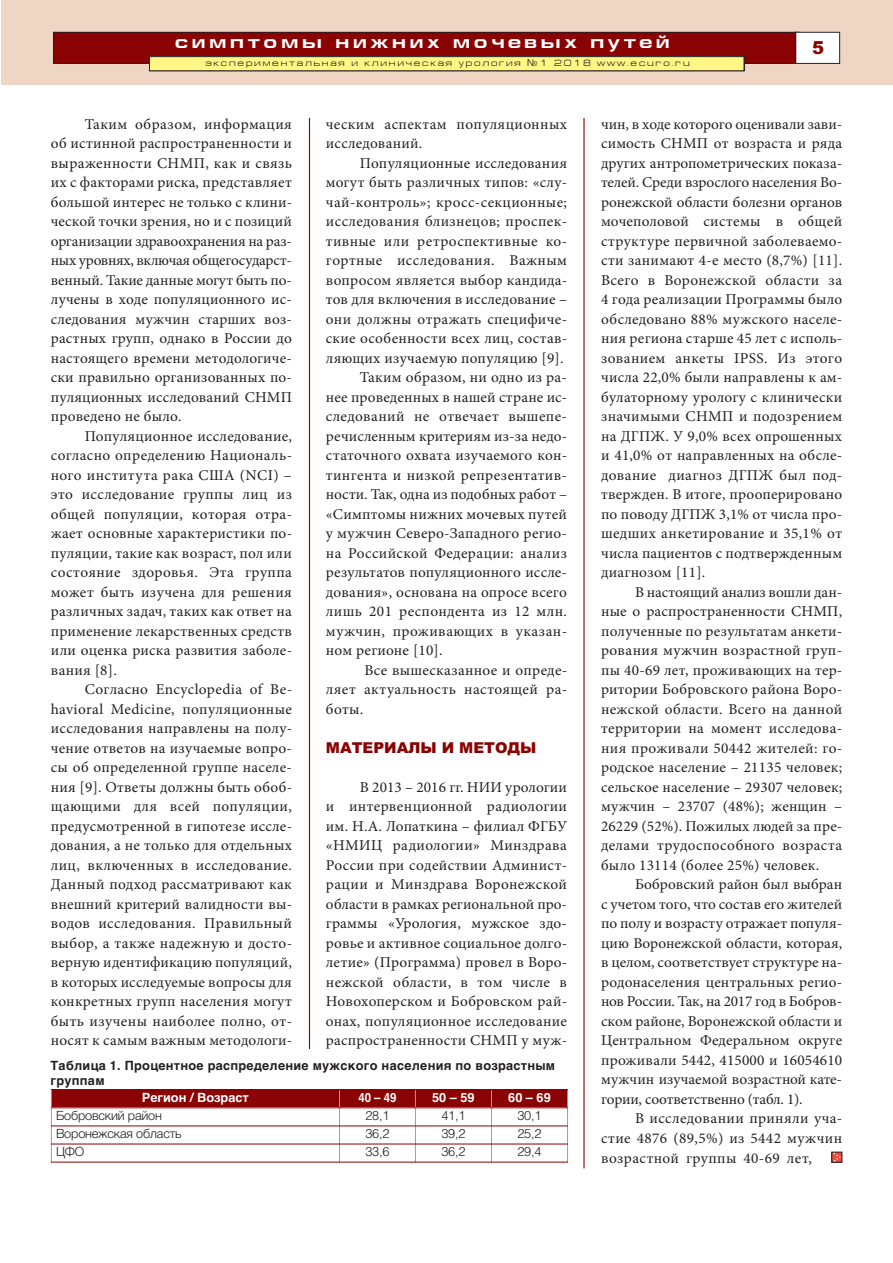
<style>
.page{position:relative;width:893px;height:1263px;background:#fff}
.page>*{position:absolute;margin:0;border:0;box-sizing:border-box;transform-origin:0 0}
.t1{font:700 18px "Europe Ext";letter-spacing:.2em;color:#fff}
.t2{font:900 18px "Arial";color:#8b0202}
.t3{font:15px/19.5px "Minion Pro";letter-spacing:.02em;color:#231f20;text-align:justify}
.t4{font:15px "Minion Pro";color:#231f20}
.t5{font:900 15px "Arial";color:#8b0202}
.t6{font:300 12.75px "Helvetica";letter-spacing:-.015em;color:#231f20}
.t7{font:700 12.75px/15px "Helvetica";letter-spacing:.02em;color:#231f20}
.t8{font:700 12.75px "Helvetica";color:#fff}
.t9{font:700 12.75px "Helvetica";color:#fff;scale:.9 1}
.t10{font:9px "Europe Ext Normal";letter-spacing:.2em;color:#231f20}
.s1{font-family:"Europe"}
</style>
<div class="page">
<div style="left:1px;top:0;width:892px;height:85px;background:#eed5c4"></div>
<div style="left:54px;top:32px;width:745px;height:31px;background:#8b0202"></div>
<div style="left:53px;top:32px;width:746px;height:32px;border:1px solid #231f20"></div>
<div style="left:796px;top:32px;width:44px;height:31px;background:#fff"></div>
<div style="left:795px;top:32px;width:45px;height:32px;border:1px solid #231f20"></div>
<div style="left:149px;top:57px;width:595px;height:14px;background:#fff685"></div>
<div style="left:149px;top:56px;width:595px;height:15px;border:1px solid #231f20"></div>
<hr style="left:309px;top:118px;width:1px;height:931px;background:#8b0202">
<hr style="left:583px;top:118px;width:2px;height:1050px;background:#8b0202">
<div style="left:831px;top:1152px;width:11px;height:10px;border:1px solid #231f20"></div>
<svg style="left:832px;top:1151px;width:10px;height:11px"></svg>
<div style="left:51px;top:1089px;width:288px;height:19px;background:#8b0202"></div>
<div style="left:339px;top:1089px;width:76px;height:19px;background:#8b0202"></div>
<div style="left:415px;top:1089px;width:76px;height:19px;background:#8b0202"></div>
<div style="left:491px;top:1089px;width:77px;height:19px;background:#8b0202"></div>
<hr style="left:51px;top:1089px;width:1px;height:73px;background:#cd8d78">
<hr style="left:339px;top:1089px;width:1px;height:73px;background:#cd8d78">
<hr style="left:415px;top:1089px;width:1px;height:73px;background:#cd8d78">
<hr style="left:491px;top:1089px;width:1px;height:73px;background:#cd8d78">
<hr style="left:567px;top:1089px;width:1px;height:73px;background:#cd8d78">
<hr style="left:51px;top:1089px;width:517px;height:1px;background:#8b0202">
<hr style="left:51px;top:1107px;width:517px;height:1px;background:#8b0202">
<hr style="left:51px;top:1125px;width:517px;height:1px;background:#8b0202">
<hr style="left:51px;top:1144px;width:517px;height:1px;background:#8b0202">
<hr style="left:51px;top:1162px;width:517px;height:1px;background:#8b0202">
<p class="t1" style="left:175px;top:31px;width:496px">симптомы нижних мочевых путей</p>
<p class="t2" style="left:812px;top:37px;width:14px">5</p>
<p class="t10" style="left:205px;top:57px;width:486px">экспериментальная и клиническая урология <span class="s1">¹</span>1 2018 www.ecuro.ru</p>
<p class="t10" style="left:207px;top:58px;width:486px">экспериментальная и клиническая урология <span class="s1">¹</span>2 2017 www.ecuro.ru</p>
<p class="t3" style="left:51px;top:116px;width:243px;text-indent:34px">Таким образом, информация об истинной распространенности и выраженности СНМП, как и связь их с факторами риска, представляет большой интерес не только с клини&shy;ческой точки зрения, но и с позиций организации здравоохранения на раз&shy;ных уровнях, включая общегосударст&shy;венный. Такие данные могут быть по&shy;лучены в ходе популяционного ис&shy;следования мужчин старших воз&shy;растных групп, однако в России до настоящего времени методологиче&shy;ски правильно организованных по&shy;пуляционных исследований СНМП проведено не было.</p>
<p class="t3" style="left:51px;top:428px;width:243px;text-indent:34px">Популяционное исследование, согласно определению Националь&shy;ного института рака США (NCI) – это исследование группы лиц из общей популяции, которая отра&shy;жает основные характеристики по&shy;пуляции, такие как возраст, пол или состояние здоровья. Эта группа может быть изучена для решения различных задач, таких как ответ на применение лекарственных средств или оценка риска развития заболе&shy;вания [8].</p>
<p class="t3" style="left:51px;top:681px;width:243px;text-indent:34px">Согласно Encyclopedia of Be&shy;havioral Medicine, популяционные исследования направлены на полу&shy;чение ответов на изучаемые вопро&shy;сы об определенной группе населе&shy;ния [9]. Ответы должны быть обоб&shy;щающими для всей популяции, предусмотренной в гипотезе иссле&shy;дования, а не только для отдельных лиц, включенных в исследование.<br>Данный подход рассматривают как внешний критерий валидности вы&shy;водов исследования. Правильный выбор, а также надежную и досто&shy;верную идентификацию популяций, в которых исследуемые вопросы для конкретных групп населения могут быть изучены наиболее полно, от&shy;носят к самым важным методологи-</p>
<p class="t3" style="left:326px;top:116px;width:243px">ческим аспектам популяционных исследований.</p>
<p class="t3" style="left:360px;top:155px;width:209px">Популяционные исследования</p>
<p class="t3" style="left:326px;top:174px;width:243px">могут быть различных типов: «слу-</p>
<p class="t3" style="left:326px;top:194px;width:243px">чай-контроль»; кросс-секционные;</p>
<p class="t3" style="left:326px;top:213px;width:243px">исследования близнецов; проспек-</p>
<p class="t3" style="left:326px;top:233px;width:243px">тивные или ретроспективные ко-</p>
<p class="t3" style="left:326px;top:252px;width:243px">гортные исследования. Важным</p>
<p class="t3" style="left:326px;top:272px;width:243px">вопросом является выбор кандида-</p>
<p class="t3" style="left:326px;top:291px;width:243px">тов для включения в исследование –</p>
<p class="t3" style="left:326px;top:311px;width:243px">они должны отражать специфиче-</p>
<p class="t3" style="left:326px;top:330px;width:243px">ские особенности всех лиц, состав-</p>
<p class="t3" style="left:326px;top:350px;width:239px">ляющих изучаемую популяцию [9].</p>
<p class="t3" style="left:360px;top:369px;width:209px">Таким образом, ни одно из ра-</p>
<p class="t3" style="left:326px;top:389px;width:243px">нее проведенных в нашей стране ис-</p>
<p class="t3" style="left:326px;top:408px;width:243px">следований не отвечает вышепе-</p>
<p class="t3" style="left:326px;top:428px;width:243px">речисленным критериям из-за недо-</p>
<p class="t3" style="left:326px;top:447px;width:243px">статочного охвата изучаемого кон-</p>
<p class="t3" style="left:326px;top:467px;width:243px">тингента и низкой репрезентатив-</p>
<p class="t4" style="left:326px;top:489px;width:243px">ности. Так, одна из подобных работ –</p>
<p class="t3" style="left:326px;top:506px;width:243px">«Симптомы нижних мочевых путей</p>
<p class="t3" style="left:326px;top:525px;width:243px">у мужчин Северо-Западного регио-</p>
<p class="t3" style="left:326px;top:545px;width:243px">на Российской Федерации: анализ</p>
<p class="t3" style="left:326px;top:564px;width:243px">результатов популяционного иссле-</p>
<p class="t3" style="left:326px;top:584px;width:243px">дования», основана на опросе всего</p>
<p class="t3" style="left:326px;top:603px;width:243px">лишь 201 респондента из 12 млн.</p>
<p class="t3" style="left:326px;top:623px;width:243px">мужчин, проживающих в указан-</p>
<p class="t3" style="left:326px;top:642px;width:118px">ном регионе [10].</p>
<p class="t3" style="left:364px;top:662px;width:204px">Все вышесказанное и опреде-</p>
<p class="t3" style="left:326px;top:681px;width:243px">ляет актуальность настоящей ра-</p>
<p class="t3" style="left:326px;top:701px;width:39px">боты.</p>
<p class="t5" style="left:326px;top:739px;width:212px">МАТЕРИАЛЫ И МЕТОДЫ</p>
<p class="t3" style="left:326px;top:779px;width:243px;text-indent:34px">В 2013 – 2016 гг. НИИ урологии и интервенционной радиологии им. Н.А. Лопаткина – филиал ФГБУ «НМИЦ радиологии» Минздрава России при содействии Админист&shy;рации и Минздрава Воронежской области в рамках региональной про&shy;граммы «Урология, мужское здо&shy;ровье и активное социальное долго&shy;летие» (Программа) провел в Воро&shy;нежской области, в том числе в Новохоперском и Бобровском рай&shy;онах, популяционное исследование распространенности СНМП у муж-</p>
<p class="t7" style="left:51px;top:1058px;width:506px">Таблица 1. Процентное распределение мужского населения по возрастным группам</p>
<p class="t8" style="left:142px;top:1090px;width:108px">Регион / Возраст</p>
<p class="t9" style="left:358px;top:1090px;width:44px">40 – 49</p>
<p class="t8" style="left:432px;top:1090px;width:44px">50 – 59</p>
<p class="t8" style="left:508px;top:1090px;width:44px">60 – 69</p>
<p class="t6" style="left:56px;top:1104px;width:108px">Бобровский район</p>
<p class="t6" style="left:365px;top:1104px;width:26px">28,1</p>
<p class="t6" style="left:441px;top:1104px;width:26px">41,1</p>
<p class="t6" style="left:517px;top:1104px;width:26px">30,1</p>
<p class="t6" style="left:56px;top:1122px;width:127px">Воронежская область</p>
<p class="t6" style="left:365px;top:1122px;width:26px">36,2</p>
<p class="t6" style="left:441px;top:1122px;width:26px">39,2</p>
<p class="t6" style="left:517px;top:1122px;width:26px">25,2</p>
<p class="t6" style="left:56px;top:1140px;width:30px">ЦФО</p>
<p class="t6" style="left:365px;top:1140px;width:26px">33,6</p>
<p class="t6" style="left:441px;top:1140px;width:26px">36,2</p>
<p class="t6" style="left:517px;top:1140px;width:26px">29,4</p>
<p class="t3" style="left:601px;top:116px;width:243px">чин, в ходе которого оценивали зави&shy;симость СНМП от возраста и ряда других антропометрических показа&shy;телей. Среди взрослого населения Во&shy;ронежской области болезни органов мочеполовой системы в общей структуре первичной заболеваемо&shy;сти занимают 4-е место (8,7%) [11].<br>Всего в Воронежской области за 4 года реализации Программы было обследовано 88% мужского населе&shy;ния региона старше 45 лет с исполь&shy;зованием анкеты IPSS. Из этого числа 22,0% были направлены к ам&shy;булаторному урологу с клинически значимыми СНМП и подозрением на ДГПЖ. У 9,0% всех опрошенных и 41,0% от направленных на обсле&shy;дование диагноз ДГПЖ был под&shy;твержден. В итоге, прооперировано по поводу ДГПЖ 3,1% от числа про&shy;шедших анкетирование и 35,1% от числа пациентов с подтвержденным диагнозом [11].</p>
<p class="t3" style="left:601px;top:584px;width:243px;text-indent:34px">В настоящий анализ вошли дан&shy;ные о распространенности СНМП, полученные по результатам анкети&shy;рования мужчин возрастной груп&shy;пы 40-69 лет, проживающих на тер&shy;ритории Бобровского района Воро&shy;нежской области. Всего на данной территории на момент исследова&shy;ния проживали 50442 жителей: го&shy;родское население – 21135 человек; сельское население – 29307 человек; мужчин – 23707 (48%); женщин – 26229 (52%). Пожилых людей за пре&shy;делами трудоспособного возраста было 13114 (более 25%) человек.</p>
<p class="t3" style="left:601px;top:876px;width:243px;text-indent:34px">Бобровский район был выбран с учетом того, что состав его жителей по полу и возрасту отражает популя&shy;цию Воронежской области, которая, в целом, соответствует структуре на&shy;родонаселения центральных регио&shy;нов России. Так, на 2017 год в Бобров&shy;ском районе, Воронежской области и Центральном Федеральном округе проживали 5442, 415000 и 16054610 мужчин изучаемой возрастной кате&shy;гории, соответственно (табл. 1).</p>
<p class="t3" style="left:601px;top:1110px;width:243px;text-indent:34px">В исследовании приняли уча&shy;стие 4876 (89,5%) из 5442 мужчин возрастной группы 40-69 лет,</p>
</div>
